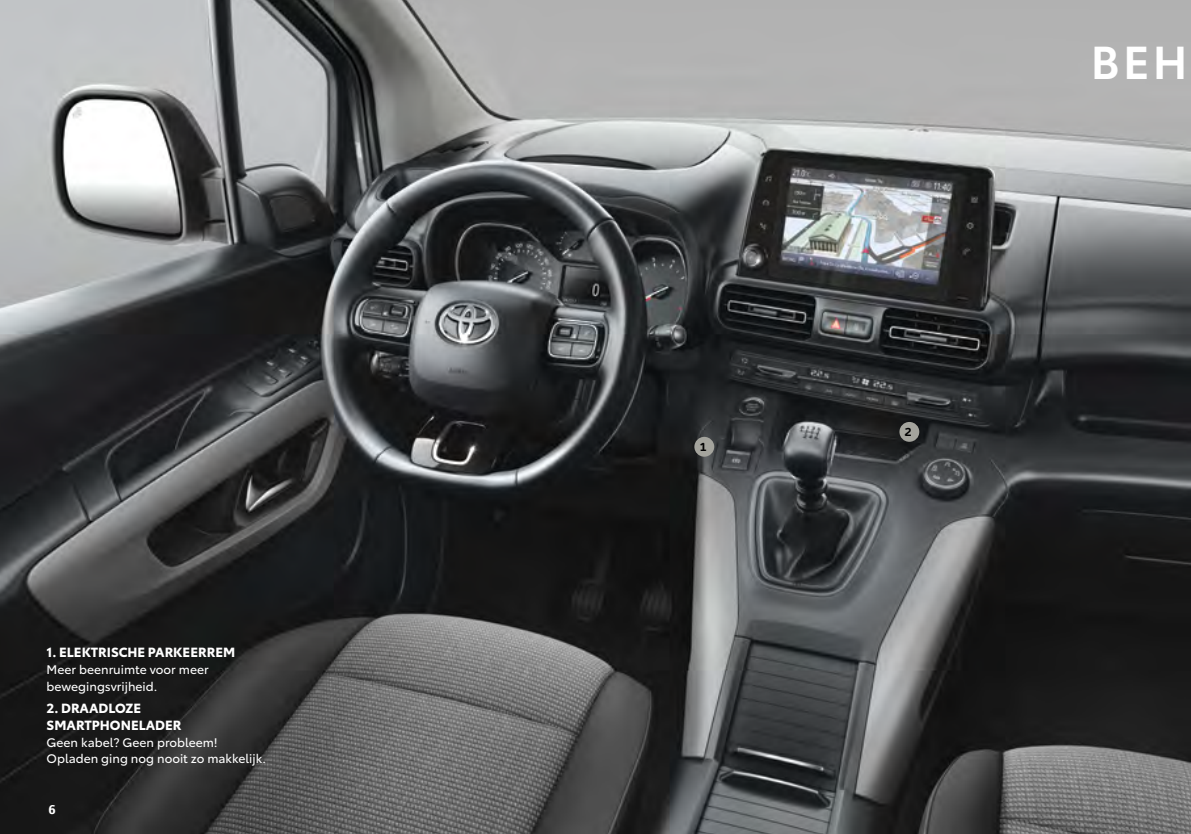
<style>
.page{position:relative;width:1191px;height:834px;background:#fff}
.page>*{position:absolute;margin:0;border:0;box-sizing:border-box;transform-origin:0 0}
.t1{font:600 45.5px "Toyota Type";color:#fff}
.t2{font:700 13.12px/16.8px "Toyota Type";color:#fff}
.t3{font:12.25px/16.8px "Toyota Type";color:#fff}
.t4{font:700 12.25px "Toyota Text";color:#fff}
.t5{font:700 11.38px "Toyota Display";color:#000}
</style>
<div class="page">
<img style="left:0;top:0;width:1191px;height:833px">
<div style="left:899px;top:422px;width:20px;height:19px;background:#a4a49d;border-radius:50%"></div>
<div style="left:694px;top:437px;width:20px;height:19px;background:#a4a49d;border-radius:50%"></div>
<p class="t2" style="left:47px;top:642px;width:190px">1. ELEKTRISCHE PARKEERREM</p>
<p class="t3" style="left:47px;top:660px;width:163px">Meer beenruimte voor meer bewegingsvrijheid.</p>
<p class="t2" style="left:47px;top:698px;width:136px">2. DRAADLOZE<br>SMARTPHONELADER</p>
<p class="t3" style="left:47px;top:732px;width:221px">Geen kabel? Geen probleem!<br>Opladen ging nog nooit zo makkelijk.</p>
<p class="t4" style="left:48px;top:800px;width:9px">6</p>
<p class="t5" style="left:700px;top:439px;width:8px">1</p>
<p class="t5" style="left:904px;top:424px;width:8px">2</p>
<h1 class="t1" style="left:1090px;top:28px;width:98px">BEH</h1>
</div>
